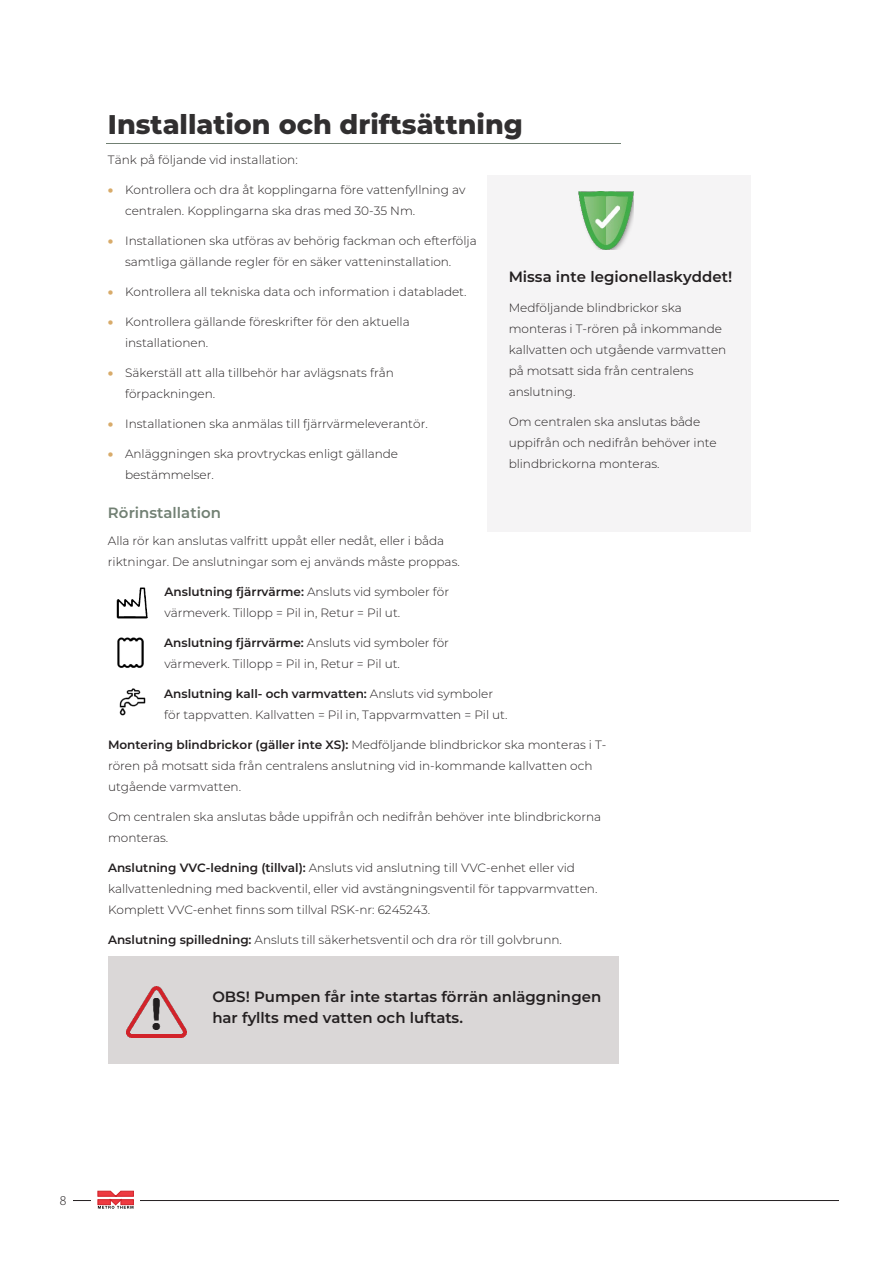
<style>
.page{position:relative;width:893px;height:1263px;background:#fff}
.page>*{position:absolute;margin:0;border:0;box-sizing:border-box;transform-origin:0 0}
.t1{font:800 27px "Montserrat";color:#312f30}
.t2{font:600 15px/21px "Montserrat";color:#231f20}
.t3{font:600 15px "Montserrat";color:#718073}
.t4{font:300 13.5px "Myriad Pro";color:#231f20}
.t5{font:300 12px/21px "Montserrat";color:#231f20}
.s1{color:#d8ab6a}
.s2{font-weight:600}
</style>
<div class="page">
<hr style="left:54px;top:1200px;width:785px;height:1px;background:#231f20">
<div style="left:91px;top:1198px;width:49px;height:11px;background:#fff"></div>
<svg style="left:98px;top:1190px;width:36px;height:19px"></svg>
<div style="left:54px;top:1191px;width:18px;height:18px;background:#fff"></div>
<hr style="left:106px;top:143px;width:514px;height:1px;background:#718073">
<div style="left:108px;top:957px;width:96px;height:107px;background:#dad7d7"></div>
<div style="left:204px;top:957px;width:414px;height:107px;background:#dad7d7"></div>
<div style="left:487px;top:175px;width:263px;height:356px;background:#f5f4f5"></div>
<img style="left:116px;top:587px;width:32px;height:32px">
<img style="left:118px;top:637px;width:26px;height:31px">
<img style="left:119px;top:688px;width:27px;height:28px">
<img style="left:126px;top:987px;width:61px;height:51px">
<img style="left:578px;top:191px;width:56px;height:59px">
<p class="t1" style="left:108px;top:105px;width:416px">Installation och driftsättning</p>
<p class="t5" style="left:108px;top:149px;width:191px">Tänk på följande vid installation:</p>
<p class="t5" style="left:125px;top:179px;width:342px;text-indent:-17px"><span class="s1">•</span> Kontrollera och dra åt kopplingarna före vattenfyllning av centralen. Kopplingarna ska dras med 30-35 Nm.</p>
<p class="t5" style="left:125px;top:230px;width:353px;text-indent:-17px"><span class="s1">•</span> Installationen ska utföras av behörig fackman och efterfölja samtliga gällande regler för en säker vatteninstallation.</p>
<p class="t5" style="left:108px;top:281px;width:360px"><span class="s1">•</span> Kontrollera all tekniska data och information i databladet.</p>
<p class="t5" style="left:125px;top:311px;width:286px;text-indent:-17px"><span class="s1">•</span> Kontrollera gällande föreskrifter för den aktuella installationen.</p>
<p class="t5" style="left:125px;top:362px;width:270px;text-indent:-17px"><span class="s1">•</span> Säkerställ att alla tillbehör har avlägsnats från förpackningen.</p>
<p class="t5" style="left:108px;top:413px;width:321px"><span class="s1">•</span> Installationen ska anmälas till fjärrvärmeleverantör.</p>
<p class="t5" style="left:125px;top:443px;width:275px;text-indent:-17px"><span class="s1">•</span> Anläggningen ska provtryckas enligt gällande bestämmelser.</p>
<p class="t3" style="left:108px;top:502px;width:115px">Rörinstallation</p>
<p class="t5" style="left:108px;top:529px;width:353px">Alla rör kan anslutas valfritt uppåt eller nedåt, eller i båda riktningar. De anslutningar som ej används måste proppas.</p>
<p class="t5" style="left:164px;top:580px;width:286px"><span class="s2">Anslutning fjärrvärme:</span> Ansluts vid symboler för värmeverk. Tillopp = Pil in, Retur = Pil ut.</p>
<p class="t5" style="left:164px;top:631px;width:286px"><span class="s2">Anslutning fjärrvärme:</span> Ansluts vid symboler för värmeverk. Tillopp = Pil in, Retur = Pil ut.</p>
<p class="t5" style="left:164px;top:682px;width:345px"><span class="s2">Anslutning kall- och varmvatten:</span> Ansluts vid symboler för tappvatten. Kallvatten = Pil in, Tappvarmvatten = Pil ut.</p>
<p class="t5" style="left:108px;top:733px;width:500px"><span class="s2">Montering blindbrickor (gäller inte XS):</span> Medföljande blindbrickor ska monteras i T&shy;rören på motsatt sida från centralens anslutning vid in-kommande kallvatten och utgående varmvatten.</p>
<p class="t5" style="left:108px;top:805px;width:495px">Om centralen ska anslutas både uppifrån och nedifrån behöver inte blindbrickorna monteras.</p>
<p class="t5" style="left:108px;top:856px;width:491px"><span class="s2">Anslutning VVC-ledning (tillval):</span> Ansluts vid anslutning till VVC-enhet eller vid kallvattenledning med backventil, eller vid avstängningsventil för tappvarmvatten.<br>Komplett VVC-enhet finns som tillval RSK-nr: 6245243.</p>
<p class="t5" style="left:108px;top:929px;width:455px"><span class="s2">Anslutning spilledning:</span> Ansluts till säkerhetsventil och dra rör till golvbrunn.</p>
<p class="t2" style="left:509px;top:266px;width:225px">Missa inte legionellaskyddet!</p>
<p class="t5" style="left:509px;top:297px;width:219px">Medföljande blindbrickor ska monteras i T-rören på inkommande kallvatten och utgående varmvatten på motsatt sida från centralens anslutning.</p>
<p class="t5" style="left:509px;top:411px;width:210px">Om centralen ska anslutas både uppifrån och nedifrån behöver inte blindbrickorna monteras.</p>
<p class="t2" style="left:212px;top:985px;width:390px">OBS! Pumpen får inte startas förrän anläggningen har fyllts med vatten och luftats.</p>
<p class="t4" style="left:60px;top:1192px;width:8px">8</p>
</div>
